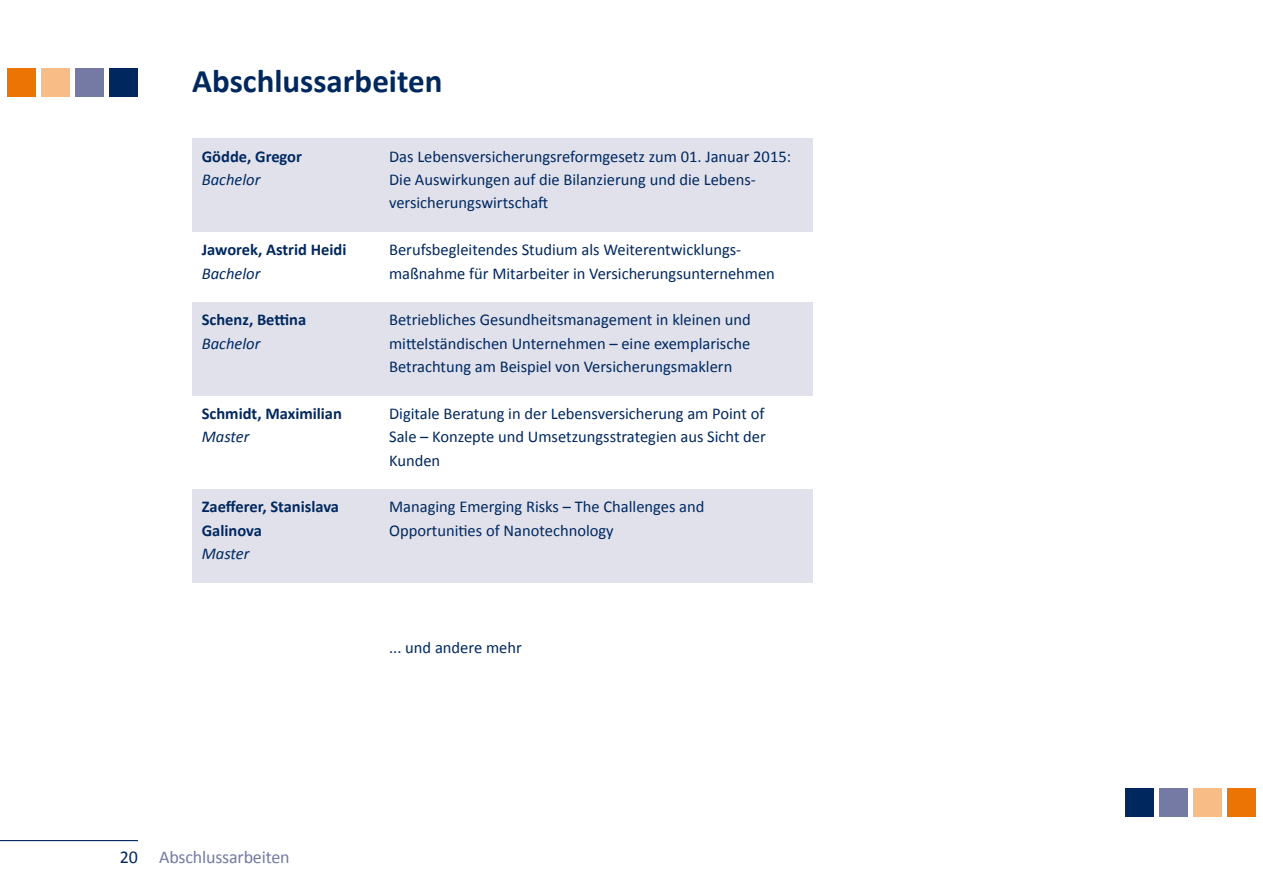
<style>
.page{position:relative;width:1263px;height:893px;background:#fff}
.page>*{position:absolute;margin:0;border:0;box-sizing:border-box;transform-origin:0 0}
.t1{font:700 33px "Calibri";color:#00285f}
.t2{font:18px "Calibri";letter-spacing:-.01em;color:#747aa3}
.t3{font:16.5px/23.4px "Calibri";color:#00285f}
.t4{font:700 16.5px/23.4px "Calibri";color:#00285f}
.t5{font:italic 16.5px "Calibri";color:#00285f}
.s1{color:#00285f}
</style>
<div class="page">
<hr style="left:0;top:840px;width:138px;height:1px;background:#00285f">
<div style="left:1227px;top:788px;width:28px;height:28px;background:#ec7405"></div>
<div style="left:1125px;top:788px;width:29px;height:28px;background:#00285f"></div>
<div style="left:1193px;top:788px;width:28px;height:28px;background:#f8bd87"></div>
<div style="left:1159px;top:788px;width:29px;height:28px;background:#747aa3"></div>
<div style="left:7px;top:68px;width:29px;height:29px;background:#ec7405"></div>
<div style="left:109px;top:68px;width:29px;height:29px;background:#00285f"></div>
<div style="left:41px;top:68px;width:29px;height:29px;background:#f8bd87"></div>
<div style="left:75px;top:68px;width:29px;height:29px;background:#747aa3"></div>
<div style="left:192px;top:138px;width:621px;height:94px;background:#e1e1ec"></div>
<div style="left:192px;top:489px;width:621px;height:94px;background:#e1e1ec"></div>
<div style="left:192px;top:302px;width:621px;height:93px;background:#e1e1ec"></div>
<h1 class="t1" style="left:192px;top:60px;width:252px">Abschlussarbeiten</h1>
<p class="t4" style="left:202px;top:144px;width:102px">Gödde, Gregor</p>
<p class="t5" style="left:202px;top:169px;width:60px">Bachelor</p>
<p class="t4" style="left:202px;top:237px;width:146px">Jaworek, Astrid Heidi</p>
<p class="t5" style="left:202px;top:263px;width:60px">Bachelor</p>
<p class="t4" style="left:202px;top:307px;width:106px">Schenz, Bettina</p>
<p class="t5" style="left:202px;top:333px;width:60px">Bachelor</p>
<p class="t4" style="left:202px;top:401px;width:142px">Schmidt, Maximilian</p>
<p class="t5" style="left:202px;top:426px;width:49px">Master</p>
<p class="t4" style="left:202px;top:494px;width:139px">Zaefferer, Stanislava<br>Galinova</p>
<p class="t5" style="left:202px;top:543px;width:49px">Master</p>
<p class="t3" style="left:389px;top:144px;width:404px">Das Lebensversicherungsreformgesetz zum 01. Januar 2015:<br>Die Auswirkungen auf die Bilanzierung und die Lebens&shy;versicherungswirtschaft</p>
<p class="t3" style="left:389px;top:237px;width:387px">Berufsbegleitendes Studium als Weiterentwicklungs&shy;maßnahme für Mitarbeiter in Versicherungsunternehmen</p>
<p class="t3" style="left:389px;top:307px;width:363px;text-align:justify">Betriebliches Gesundheitsmanagement in kleinen und mittelständischen Unternehmen – eine exemplarische Betrachtung am Beispiel von Versicherungsmaklern</p>
<p class="t3" style="left:389px;top:401px;width:378px;text-align:justify">Digitale Beratung in der Lebensversicherung am Point of Sale – Konzepte und Umsetzungsstrategien aus Sicht der Kunden</p>
<p class="t3" style="left:389px;top:494px;width:317px">Managing Emerging Risks – The Challenges and<br>Opportunities of Nanotechnology</p>
<p class="t3" style="left:389px;top:635px;width:134px">... und andere mehr</p>
<p class="t2" style="left:120px;top:846px;width:171px"><span class="s1">20</span> Abschlussarbeiten</p>
</div>
